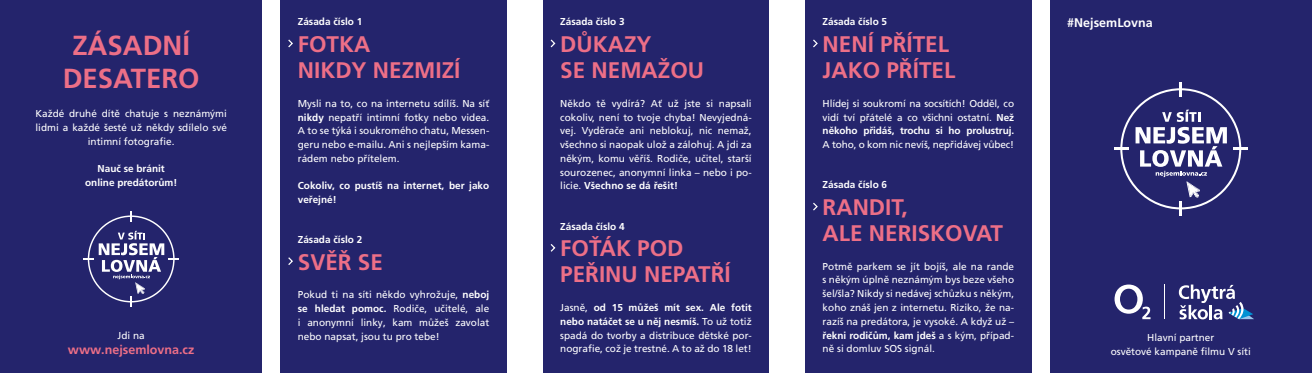
<style>
.page{position:relative;width:1312px;height:373px;background:#fff}
.page>*{position:absolute;margin:0;border:0;box-sizing:border-box;transform-origin:0 0}
.t1{font:700 27.5px/33px "Frutiger LT Pro";color:#ed6f87;text-align:center}
.t2{font:700 22.5px/26.2px "Frutiger LT Pro";color:#ed6f87}
.t3{font:700 12.5px "Frutiger LT Pro";color:#ed6f87}
.t4{font:700 12.5px "Frutiger LT Pro";color:#fff}
.t5{font:10px/13.8px "Frutiger LT Pro";color:#fff;text-align:justify}
.t6{font:700 10px/13.8px "Frutiger LT Pro";color:#fff;text-align:center}
.s1{font-weight:700}
</style>
<div class="page">
<div style="left:0;top:0;width:1311px;height:372px;background:#24246c"></div>
<div style="left:262px;top:0;width:18px;height:372px;background:#fff"></div>
<div style="left:507px;top:0;width:35px;height:372px;background:#fff"></div>
<div style="left:769px;top:0;width:35px;height:372px;background:#fff"></div>
<div style="left:1031px;top:0;width:18px;height:372px;background:#fff"></div>
<svg style="left:288px;top:39px;width:5px;height:9px"></svg>
<svg style="left:288px;top:257px;width:5px;height:8px"></svg>
<svg style="left:550px;top:39px;width:6px;height:9px"></svg>
<svg style="left:550px;top:244px;width:6px;height:8px"></svg>
<svg style="left:813px;top:39px;width:5px;height:9px"></svg>
<svg style="left:813px;top:202px;width:5px;height:9px"></svg>
<svg style="left:83px;top:211px;width:96px;height:95px"></svg>
<svg style="left:1114px;top:284px;width:36px;height:34px"></svg>
<svg style="left:1178px;top:284px;width:75px;height:35px"></svg>
<hr style="left:1163px;top:284px;width:1px;height:34px;background:#fff">
<hr style="left:1232px;top:147px;width:15px;height:3px;background:#fff">
<hr style="left:1113px;top:147px;width:15px;height:3px;background:#fff">
<svg style="left:1120px;top:82px;width:120px;height:133px"></svg>
<h1 class="t1" style="left:63px;top:29px;width:138px">ZÁSADNÍ<br>DESATERO</h1>
<p class="t5" style="left:35px;top:107px;width:193px;text-align:center">Každé druhé dítě chatuje s neznámými lidmi a každé šesté už někdy sdílelo své intimní fotografie.</p>
<p class="t6" style="left:85px;top:162px;width:94px">Nauč se bránit online predátorům!</p>
<p class="t5" style="left:117px;top:328px;width:29px">Jdi na</p>
<p class="t3" style="left:68px;top:341px;width:128px">www.nejsemlovna.cz</p>
<p class="t6" style="left:298px;top:15px;width:66px">Zásada číslo 1</p>
<h2 class="t2" style="left:298px;top:31px;width:164px">FOTKA<br>NIKDY NEZMIZÍ</h2>
<p class="t5" style="left:298px;top:96px;width:193px">Mysli na to, co na internetu sdílíš. Na síť <span class="s1">nikdy</span> nepatří intimní fotky nebo videa.<br>A to se týká i soukromého chatu, Messen&shy;geru nebo e-mailu. Ani s nejlepším kama&shy;rádem nebo přítelem.</p>
<p class="t6" style="left:298px;top:179px;width:193px;text-align:left">Cokoliv, co pustíš na internet, ber jako veřejné!</p>
<p class="t6" style="left:298px;top:232px;width:66px">Zásada číslo 2</p>
<h2 class="t2" style="left:298px;top:248px;width:87px">SVĚŘ SE</h2>
<p class="t5" style="left:298px;top:287px;width:193px">Pokud ti na síti někdo vyhrožuje, <span class="s1">neboj se hledat pomoc.</span> Rodiče, učitelé, ale i anonymní linky, kam můžeš zavolat nebo napsat, jsou tu pro tebe!</p>
<p class="t6" style="left:560px;top:15px;width:66px">Zásada číslo 3</p>
<h2 class="t2" style="left:560px;top:31px;width:145px">DŮKAZY<br>SE NEMAŽOU</h2>
<p class="t5" style="left:560px;top:96px;width:193px">Někdo tě vydírá? Ať už jste si napsali cokoliv, není to tvoje chyba! Nevyjedná&shy;vej. Vyděrače ani neblokuj, nic nemaž, všechno si naopak ulož a zálohuj. A jdi za někým, komu věříš. Rodiče, učitel, starší sourozenec, anonymní linka – nebo i po&shy;licie. <span class="s1">Všechno se dá řešit!</span></p>
<p class="t6" style="left:560px;top:219px;width:66px">Zásada číslo 4</p>
<h2 class="t2" style="left:560px;top:234px;width:172px">FOŤÁK POD<br>PEŘINU NEPATŘÍ</h2>
<p class="t5" style="left:560px;top:300px;width:193px">Jasně, <span class="s1">od 15 můžeš mít sex. Ale fotit nebo natáčet se u něj nesmíš.</span> To už totiž spadá do tvorby a distribuce dětské por&shy;nografie, což je trestné. A to až do 18 let!</p>
<p class="t6" style="left:822px;top:15px;width:66px">Zásada číslo 5</p>
<h2 class="t2" style="left:822px;top:31px;width:134px">NENÍ PŘÍTEL<br>JAKO PŘÍTEL</h2>
<p class="t5" style="left:822px;top:96px;width:193px">Hlídej si soukromí na socsítích! Odděl, co vidí tví přátelé a co všichni ostatní. <span class="s1">Než někoho přidáš, trochu si ho prolustruj.</span></p>
<p class="t5" style="left:822px;top:137px;width:193px">A toho, o kom nic nevíš, nepřidávej vůbec!</p>
<p class="t6" style="left:822px;top:177px;width:66px">Zásada číslo 6</p>
<h2 class="t2" style="left:822px;top:193px;width:182px">RANDIT,<br>ALE NERISKOVAT</h2>
<p class="t5" style="left:822px;top:259px;width:193px">Potmě parkem se jít bojíš, ale na rande s někým úplně neznámým bys beze všeho šel/šla? Nikdy si nedávej schůzku s někým, koho znáš jen z internetu. Riziko, že na&shy;razíš na predátora, je vysoké. A když už – <span class="s1">řekni rodičům, kam jdeš</span> a s kým, případ&shy;ně si domluv SOS signál.</p>
<p class="t4" style="left:1067px;top:15px;width:87px">#NejsemLovna</p>
<p class="t5" style="left:1110px;top:330px;width:142px;text-align:center">Hlavní partner<br>osvětové kampaně filmu V síti</p>
</div>
